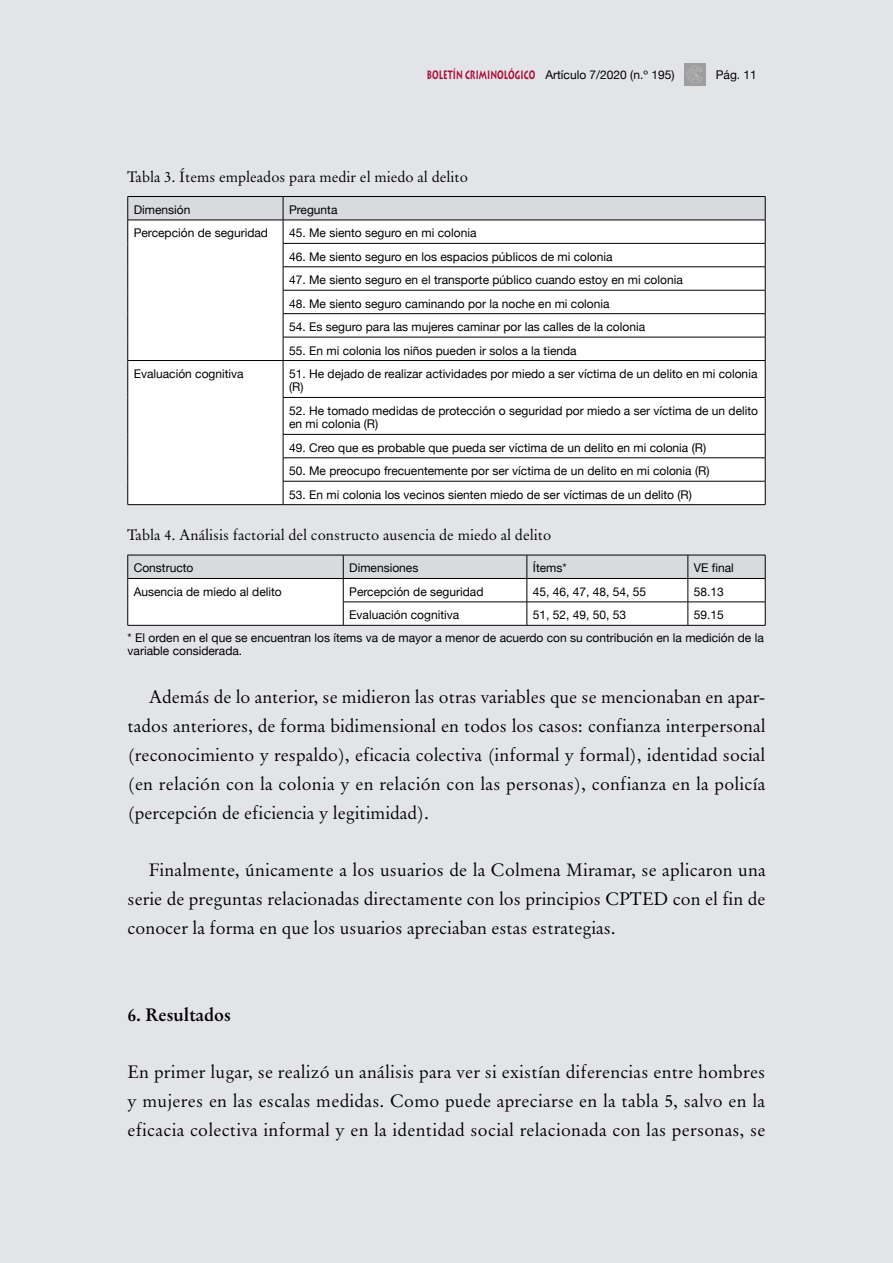
<style>
.page{position:relative;width:893px;height:1263px;background:#e3e4e8}
.page>*{position:absolute;margin:0;border:0;box-sizing:border-box;transform-origin:0 0}
.t1{font:18px/28.8px "Original Garamond BT";color:#000;text-align:justify}
.t2{font:700 18px "Original Garamond BT";color:#000}
.t3{font:15px "Original Garamond BT";color:#000}
.t4{font:12px/13.5px "Helvetica Neue";color:#000}
.s1{font-family:"Lithos";font-weight:700;color:#ac0935}
</style>
<div class="page">
<img style="left:684px;top:64px;width:22px;height:21px">
<div style="left:128px;top:361px;width:637px;height:143px;background:#fff"></div>
<hr style="left:128px;top:360px;width:155px;height:1px;background:#000">
<hr style="left:127px;top:361px;width:1px;height:36px;background:#000">
<hr style="left:127px;top:397px;width:1px;height:37px;background:#000">
<svg style="left:127px;top:434px;width:1px;height:70px"></svg>
<hr style="left:128px;top:504px;width:155px;height:1px;background:#000">
<hr style="left:283px;top:360px;width:482px;height:1px;background:#000">
<hr style="left:283px;top:361px;width:1px;height:36px;background:#000">
<hr style="left:765px;top:361px;width:1px;height:36px;background:#000">
<hr style="left:283px;top:397px;width:482px;height:1px;background:#000">
<hr style="left:283px;top:398px;width:1px;height:36px;background:#000">
<hr style="left:765px;top:398px;width:1px;height:36px;background:#000">
<hr style="left:283px;top:434px;width:482px;height:1px;background:#000">
<hr style="left:283px;top:457px;width:482px;height:1px;background:#000">
<hr style="left:283px;top:481px;width:482px;height:1px;background:#000">
<svg style="left:283px;top:435px;width:1px;height:69px"></svg>
<svg style="left:765px;top:435px;width:1px;height:69px"></svg>
<hr style="left:283px;top:504px;width:482px;height:1px;background:#000">
<hr style="left:128px;top:196px;width:155px;height:1px;background:#000">
<hr style="left:283px;top:196px;width:482px;height:1px;background:#000">
<svg style="left:127px;top:197px;width:639px;height:163px;background:#f1f1f2"></svg>
<hr style="left:283px;top:220px;width:482px;height:1px;background:#000">
<hr style="left:128px;top:625px;width:215px;height:1px;background:#000">
<hr style="left:343px;top:625px;width:184px;height:1px;background:#000">
<hr style="left:527px;top:625px;width:161px;height:1px;background:#000">
<hr style="left:688px;top:625px;width:77px;height:1px;background:#000">
<svg style="left:127px;top:555px;width:639px;height:70px"></svg>
<hr style="left:688px;top:578px;width:77px;height:1px;background:#000">
<p class="t4" style="left:427px;top:68px;width:249px"><span class="s1">BOLETÍN CRIMINOLÓGICO</span> Artículo 7/2020 (n.º 195)</p>
<p class="t4" style="left:716px;top:68px;width:43px">Pág. 11</p>
<p class="t3" style="left:128px;top:167px;width:342px">Tabla 3. Ítems empleados para medir el miedo al delito</p>
<p class="t4" style="left:134px;top:203px;width:58px">Dimensión</p>
<p class="t4" style="left:289px;top:203px;width:50px">Pregunta</p>
<p class="t4" style="left:134px;top:226px;width:136px">Percepción de seguridad</p>
<p class="t4" style="left:289px;top:226px;width:189px">45. Me siento seguro en mi colonia</p>
<p class="t4" style="left:289px;top:250px;width:325px">46. Me siento seguro en los espacios públicos de mi colonia</p>
<p class="t4" style="left:289px;top:273px;width:395px">47. Me siento seguro en el transporte público cuando estoy en mi colonia</p>
<p class="t4" style="left:289px;top:296px;width:322px">48. Me siento seguro caminando por la noche en mi colonia</p>
<p class="t4" style="left:289px;top:320px;width:358px">54. Es seguro para las mujeres caminar por las calles de la colonia</p>
<p class="t4" style="left:289px;top:343px;width:289px">55. En mi colonia los niños pueden ir solos a la tienda</p>
<p class="t4" style="left:134px;top:367px;width:112px">Evaluación cognitiva</p>
<p class="t4" style="left:289px;top:367px;width:470px">51. He dejado de realizar actividades por miedo a ser víctima de un delito en mi colonia (R)</p>
<p class="t4" style="left:289px;top:404px;width:471px">52. He tomado medidas de protección o seguridad por miedo a ser víctima de un delito en mi colonia (R)</p>
<p class="t4" style="left:289px;top:441px;width:419px">49. Creo que es probable que pueda ser víctima de un delito en mi colonia (R)</p>
<p class="t4" style="left:289px;top:464px;width:422px">50. Me preocupo frecuentemente por ser víctima de un delito en mi colonia (R)</p>
<p class="t4" style="left:289px;top:487px;width:404px">53. En mi colonia los vecinos sienten miedo de ser víctimas de un delito (R)</p>
<p class="t3" style="left:128px;top:526px;width:425px">Tabla 4. Análisis factorial del constructo ausencia de miedo al delito</p>
<p class="t4" style="left:134px;top:561px;width:61px">Constructo</p>
<p class="t4" style="left:349px;top:561px;width:71px">Dimensiones</p>
<p class="t4" style="left:533px;top:561px;width:35px">Ítems*</p>
<p class="t4" style="left:694px;top:561px;width:41px">VE final</p>
<p class="t4" style="left:134px;top:585px;width:150px">Ausencia de miedo al delito</p>
<p class="t4" style="left:349px;top:585px;width:136px">Percepción de seguridad</p>
<p class="t4" style="left:533px;top:585px;width:115px">45, 46, 47, 48, 54, 55</p>
<p class="t4" style="left:694px;top:585px;width:32px">58.13</p>
<p class="t4" style="left:349px;top:608px;width:112px">Evaluación cognitiva</p>
<p class="t4" style="left:533px;top:608px;width:95px">51, 52, 49, 50, 53</p>
<p class="t4" style="left:128px;top:603px;width:638px;line-height:22.6px;text-indent:566px">59.15<br>* El orden en el que se encuentran los ítems va de mayor a menor de acuerdo con su contribución en la medición de la</p>
<p class="t4" style="left:128px;top:644px;width:116px">variable considerada.</p>
<p class="t1" style="left:128px;top:683px;width:639px;text-indent:21px">Además de lo anterior, se midieron las otras variables que se mencionaban en apar&shy;tados anteriores, de forma bidimensional en todos los casos: confianza interpersonal (reconocimiento y respaldo), eficacia colectiva (informal y formal), identidad social (en relación con la colonia y en relación con las personas), confianza en la policía (percepción de eficiencia y legitimidad).</p>
<h1 class="t1" style="left:128px;top:856px;width:640px;text-indent:21px">Finalmente, únicamente a los usuarios de la Colmena Miramar, se aplicaron una serie de preguntas relacionadas directamente con los principios CPTED con el fin de conocer la forma en que los usuarios apreciaban estas estrategias.</h1>
<h1 class="t2" style="left:128px;top:1003px;width:105px">6. Resultados</h1>
<p class="t1" style="left:128px;top:1057px;width:639px">En primer lugar, se realizó un análisis para ver si existían diferencias entre hombres y mujeres en las escalas medidas. Como puede apreciarse en la tabla 5, salvo en la eficacia colectiva informal y en la identidad social relacionada con las personas, se</p>
</div>
